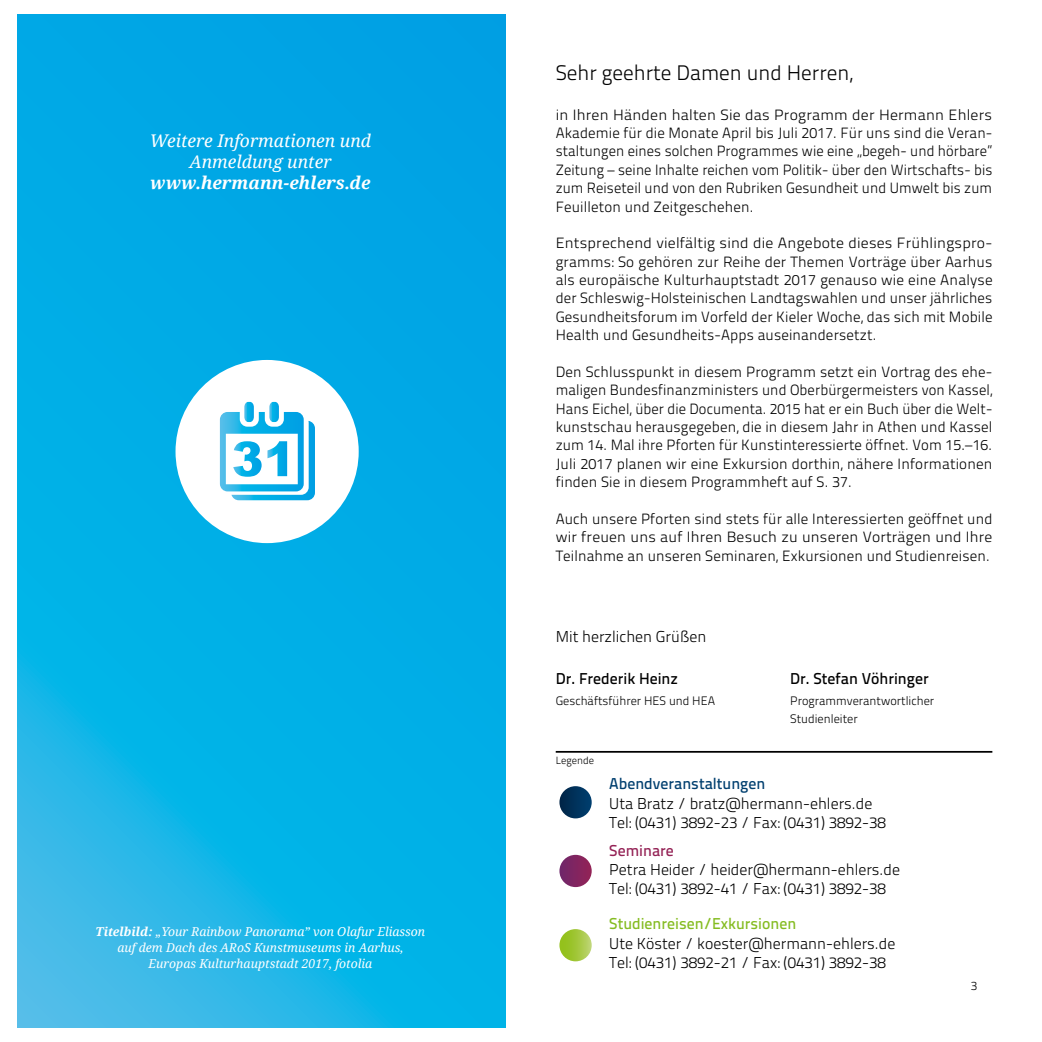
<style>
.page{position:relative;width:1042px;height:1042px;background:#fff}
.page>*{position:absolute;margin:0;border:0;box-sizing:border-box;transform-origin:0 0}
.t1{font:300 21px "Titillium Text 22 L";color:#000}
.t2{font:italic 17.5px/21px "Droid Serif";color:#fff;text-align:center}
.t3{font:italic 700 17.5px "Droid Serif";color:#fff}
.t4{font:300 15.75px/19.2px "Titillium Text 22 L";color:#000}
.t5{font:500 15.75px "Titillium Text 22 L";color:#000}
.t6{font:500 15.75px "Titillium Text 22 L";color:#85bc22}
.t7{font:500 15.75px "Titillium Text 22 L";color:#003f6f}
.t8{font:500 15.75px "Titillium Text 22 L";color:#942255}
.t9{font:300 14.88px/18.4px "Titillium Text 22 L";letter-spacing:.01em;color:#000;text-align:justify;scale:1.05 1}
.t10{font:300 14.88px/18.4px "Titillium Text 22 L";letter-spacing:.01em;color:#000;text-align:justify}
.t11{font:italic 12.25px/15.8px "Droid Serif";color:#fff;text-align:center}
.t12{font:300 12.25px/17.5px "Titillium Text 22 L";color:#000}
.t13{font:300 10.5px "Titillium Text 22 L";color:#000}
.s1{font-weight:700}
</style>
<div class="page">
<svg style="left:17px;top:15px;width:488px;height:1012px;background:#07ade6"></svg>
<div style="left:175px;top:360px;width:184px;height:183px;background:#fff;border-radius:50%"></div>
<svg style="left:220px;top:402px;width:95px;height:98px"></svg>
<hr style="left:556px;top:751px;width:436px;height:2px;background:#000">
<svg style="left:559px;top:786px;width:33px;height:32px"></svg>
<svg style="left:559px;top:855px;width:33px;height:32px"></svg>
<svg style="left:559px;top:929px;width:33px;height:32px"></svg>
<p class="t2" style="left:150px;top:130px;width:223px">Weitere Informationen und<br>Anmeldung unter</p>
<p class="t3" style="left:150px;top:172px;width:222px">www.hermann-ehlers.de</p>
<p class="t11" style="left:96px;top:924px;width:331px"><span class="s1">Titelbild:</span> „Your Rainbow Panorama” von Olafur Eliasson auf dem Dach des ARoS Kunstmuseums in Aarhus,<br>Europas Kulturhauptstadt 2017, fotolia</p>
<h1 class="t1" style="left:556px;top:58px;width:299px">Sehr geehrte Damen und Herren,</h1>
<p class="t9" style="left:556px;top:104px;width:417px">in Ihren Händen halten Sie das Programm der Hermann Ehlers Akademie für die Monate April bis Juli 2017. Für uns sind die Veran&shy;staltungen eines solchen Programmes wie eine „begeh- und hörbare” Zeitung – seine Inhalte reichen vom Politik- über den Wirtschafts- bis zum Reiseteil und von den Rubriken Gesundheit und Umwelt bis zum Feuilleton und Zeitgeschehen.</p>
<p class="t9" style="left:556px;top:233px;width:418px">Entsprechend vielfältig sind die Angebote dieses Frühlingspro&shy;gramms: So gehören zur Reihe der Themen Vorträge über Aarhus als europäische Kulturhauptstadt 2017 genauso wie eine Analyse der Schleswig-Holsteinischen Landtagswahlen und unser jährliches Gesundheitsforum im Vorfeld der Kieler Woche, das sich mit Mobile Health und Gesundheits-Apps auseinandersetzt.</p>
<p class="t10" style="left:556px;top:362px;width:438px">Den Schlusspunkt in diesem Programm setzt ein Vortrag des ehe&shy;maligen Bundesfinanzministers und Oberbürgermeisters von Kassel, Hans Eichel, über die Documenta. 2015 hat er ein Buch über die Welt&shy;kunstschau herausgegeben, die in diesem Jahr in Athen und Kassel zum 14. Mal ihre Pforten für Kunstinteressierte öffnet. Vom 15.–16.<br>Juli 2017 planen wir eine Exkursion dorthin, nähere Informationen finden Sie in diesem Programmheft auf S. 37.</p>
<p class="t10" style="left:556px;top:509px;width:438px">Auch unsere Pforten sind stets für alle Interessierten geöffnet und wir freuen uns auf Ihren Besuch zu unseren Vorträgen und Ihre Teilnahme an unseren Seminaren, Exkursionen und Studienreisen.</p>
<p class="t4" style="left:556px;top:626px;width:152px">Mit herzlichen Grüßen</p>
<p class="t5" style="left:556px;top:667px;width:124px">Dr. Frederik Heinz</p>
<p class="t5" style="left:790px;top:667px;width:140px">Dr. Stefan Vöhringer</p>
<p class="t12" style="left:556px;top:691px;width:161px">Geschäftsführer HES und HEA</p>
<p class="t12" style="left:790px;top:691px;width:145px">Programmverantwortlicher<br>Studienleiter</p>
<p class="t13" style="left:556px;top:752px;width:40px">Legende</p>
<p class="t7" style="left:609px;top:772px;width:158px">Abendveranstaltungen</p>
<p class="t4" style="left:609px;top:793px;width:278px">Uta Bratz / bratz@hermann-ehlers.de<br>Tel: (0431) 3892-23 / Fax: (0431) 3892-38</p>
<p class="t8" style="left:609px;top:838px;width:66px">Seminare</p>
<p class="t4" style="left:609px;top:859px;width:292px">Petra Heider / heider@hermann-ehlers.de<br>Tel: (0431) 3892-41 / Fax: (0431) 3892-38</p>
<p class="t6" style="left:609px;top:912px;width:188px">Studienreisen/Exkursionen</p>
<p class="t4" style="left:609px;top:933px;width:287px">Ute Köster / koester@hermann-ehlers.de<br>Tel: (0431) 3892-21 / Fax: (0431) 3892-38</p>
<p class="t12" style="left:971px;top:976px;width:8px">3</p>
</div>
